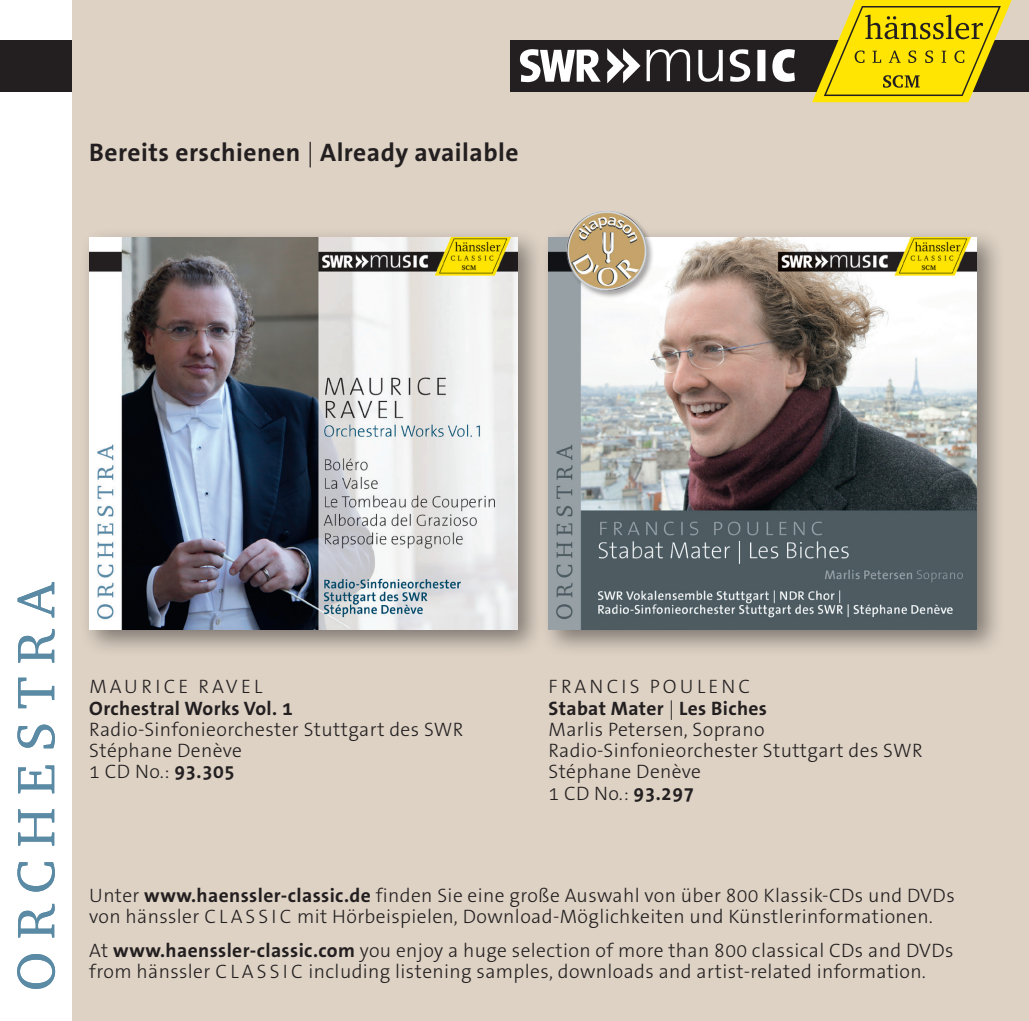
<style>
.page{position:relative;width:1029px;height:1021px;background:#fff}
.page>*{position:absolute;margin:0;border:0;box-sizing:border-box;transform-origin:0 0}
.t1{font:54px "Charter IT Cby BT";letter-spacing:.23em;color:#5b8aa5}
.t2{font:25.5px "The Sans LP7 Bld";letter-spacing:.02em;color:#231f20}
.t3{font:19.5px/21.3px "The Sans LP3 Lig";letter-spacing:.02em;color:#231f20}
.t4{font:19.5px "The Sans LP7 Bld";letter-spacing:.02em;color:#231f20}
.t5{font:19.5px "The Sans LP3 Lig";letter-spacing:.165em;color:#231f20}
.t6{font:19.5px "The Sans LP3 Lig";letter-spacing:.16em;color:#231f20}
.s1{font-family:"The Sans LP3 Lig"}
.s2{font-family:"The Sans LP7 Bld"}
</style>
<div class="page">
<div style="left:72px;top:0;width:957px;height:1020px;background:#ddd2c4"></div>
<div style="left:0;top:40px;width:72px;height:51px;background:#231f20"></div>
<div style="left:510px;top:40px;width:519px;height:51px;background:#231f20"></div>
<div style="left:539px;top:227px;width:466px;height:430px;background:#231f20;opacity:.5"></div>
<img style="left:549px;top:237px;width:428px;height:392px">
<div style="left:80px;top:227px;width:465px;height:430px;background:#231f20;opacity:.5"></div>
<img style="left:89px;top:237px;width:429px;height:392px">
<svg style="left:647px;top:49px;width:148px;height:33px"></svg>
<svg style="left:520px;top:49px;width:81px;height:33px"></svg>
<svg style="left:607px;top:48px;width:33px;height:35px"></svg>
<svg style="left:812px;top:0;width:211px;height:102px"></svg>
<div style="left:566px;top:210px;width:89px;height:89px;background:#231f20;opacity:.4"></div>
<img style="left:563px;top:210px;width:92px;height:86px">
<h2 class="t2" style="left:89px;top:136px;width:431px">Bereits erschienen <span class="s1">|</span> Already available</h2>
<h1 class="t1" style="left:2px;top:991px;width:411px;rotate:-90deg">ORCHESTRA</h1>
<p class="t6" style="left:89px;top:674px;width:174px">MAURICE RAVEL</p>
<p class="t4" style="left:89px;top:695px;width:205px">Orchestral Works Vol. 1</p>
<p class="t3" style="left:89px;top:718px;width:376px">Radio-Sinfonieorchester Stuttgart des SWR<br>Stéphane Denève<br>1 CD No.: <span class="s2">93.305</span></p>
<p class="t5" style="left:549px;top:674px;width:203px">FRANCIS POULENC</p>
<p class="t4" style="left:548px;top:695px;width:220px">Stabat Mater <span class="s1">|</span> Les Biches</p>
<p class="t3" style="left:548px;top:718px;width:376px">Marlis Petersen, Soprano<br>Radio-Sinfonieorchester Stuttgart des SWR<br>Stéphane Denève<br>1 CD No.: <span class="s2">93.297</span></p>
<p class="t3" style="left:89px;top:884px;width:867px">Unter <span class="s2">www.haenssler-classic.de</span> finden Sie eine große Auswahl von über 800 Klassik-CDs und DVDs von hänssler CLASSIC mit Hörbeispielen, Download-Möglichkeiten und Künstlerinformationen.</p>
<p class="t3" style="left:89px;top:940px;width:866px">At <span class="s2">www.haenssler-classic.com</span> you enjoy a huge selection of more than 800 classical CDs and DVDs</p>
<p class="t3" style="left:89px;top:961px;width:838px">from hänssler CLASSIC including listening samples, downloads and artist-related information.</p>
</div>
